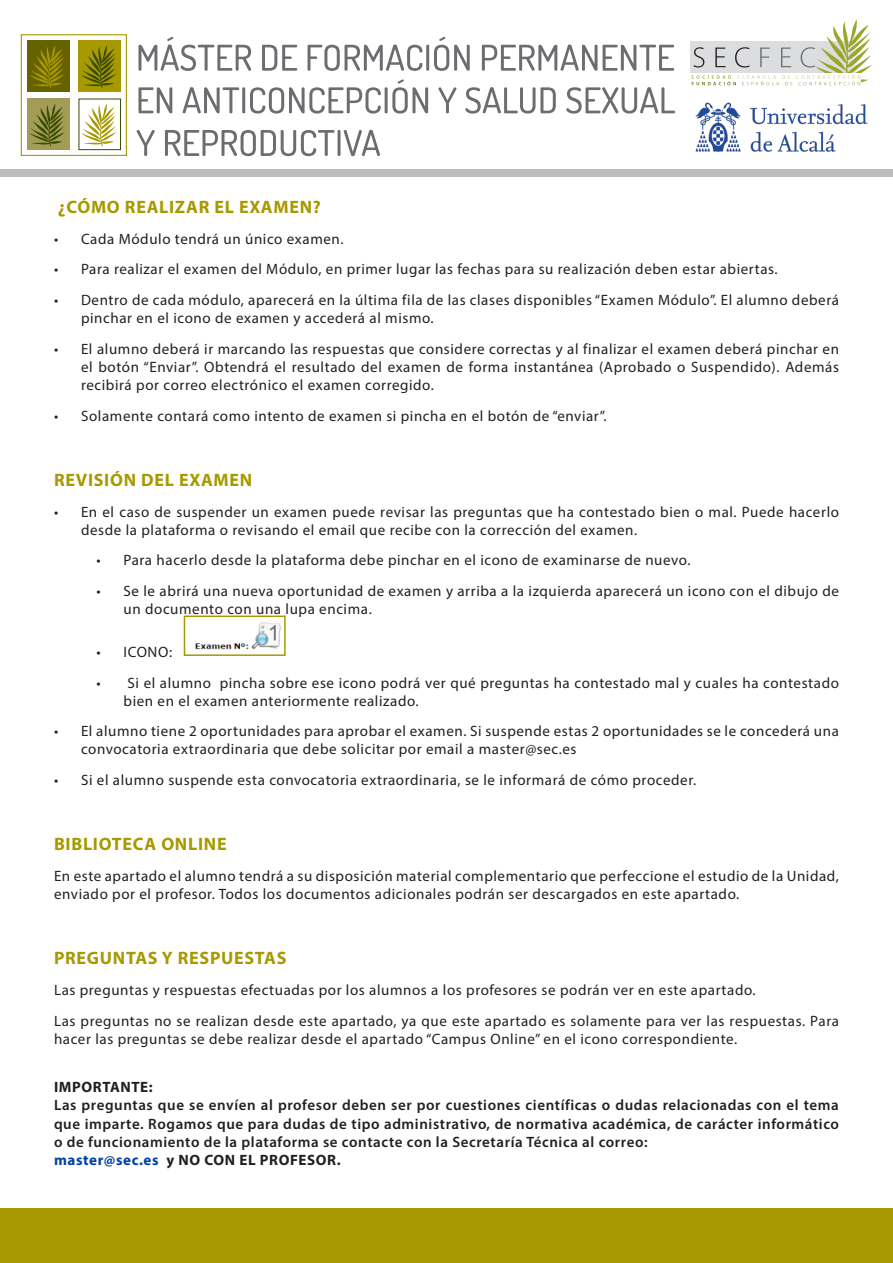
<style>
.page{position:relative;width:893px;height:1263px;background:#fff}
.page>*{position:absolute;margin:0;border:0;box-sizing:border-box;transform-origin:0 0}
.t1{font:700 18px "Myriad Pro";letter-spacing:.04em;color:#a79901}
.t2{font:15px/18px "Myriad Pro";letter-spacing:.04em;color:#231f20}
.t3{font:600 15px/18px "Myriad Pro";letter-spacing:.04em;color:#231f20;text-align:justify}
.t4{font:700 15px "Myriad Pro";letter-spacing:.04em;color:#231f20}
.s1{color:#0040a6}
</style>
<div class="page">
<div style="left:0;top:169px;width:893px;height:7px;background:#bcbdc0"></div>
<div style="left:0;top:1209px;width:893px;height:54px;background:#a79901"></div>
<img style="left:195px;top:621px;width:86px;height:29px">
<div style="left:184px;top:615px;width:102px;height:41px;border:2px solid #a79901"></div>
<div style="left:27px;top:40px;width:42px;height:52px;background:#676200"></div>
<div style="left:27px;top:98px;width:42px;height:52px;background:#a29c56"></div>
<svg style="left:30px;top:46px;width:34px;height:42px"></svg>
<div style="left:78px;top:40px;width:43px;height:52px;background:#a79901"></div>
<svg style="left:30px;top:104px;width:35px;height:42px"></svg>
<div style="left:79px;top:99px;width:42px;height:51px;background:#fff;border:1px solid #394b00"></div>
<svg style="left:81px;top:103px;width:35px;height:43px"></svg>
<svg style="left:81px;top:45px;width:35px;height:43px"></svg>
<div style="left:21px;top:34px;width:106px;height:122px;border:1px solid #a79901"></div>
<svg style="left:137px;top:130px;width:243px;height:26px"></svg>
<svg style="left:138px;top:79px;width:537px;height:35px"></svg>
<svg style="left:138px;top:37px;width:536px;height:34px"></svg>
<img style="left:695px;top:102px;width:173px;height:51px">
<svg style="left:691px;top:19px;width:181px;height:67px"></svg>
<p class="t1" style="left:58px;top:195px;width:265px">¿CÓMO REALIZAR EL EXAMEN?</p>
<p class="t2" style="left:54px;top:229px;width:291px">• Cada Módulo tendrá un único examen.</p>
<p class="t2" style="left:54px;top:260px;width:725px">• Para realizar el examen del Módulo, en primer lugar las fechas para su realización deben estar abiertas.</p>
<p class="t2" style="left:81px;top:291px;width:759px;text-indent:-27px">• Dentro de cada módulo, aparecerá en la última fila de las clases disponibles “Examen Módulo”. El alumno deberá pinchar en el icono de examen y accederá al mismo.</p>
<p class="t2" style="left:81px;top:340px;width:759px;text-align:justify;text-indent:-27px">• El alumno deberá ir marcando las respuestas que considere correctas y al finalizar el examen deberá pinchar en el botón “Enviar”. Obtendrá el resultado del examen de forma instantánea (Aprobado o Suspendido). Además recibirá por correo electrónico el examen corregido.</p>
<p class="t2" style="left:54px;top:406px;width:554px">• Solamente contará como intento de examen si pincha en el botón de “enviar”.</p>
<p class="t1" style="left:54px;top:468px;width:200px">REVISIÓN DEL EXAMEN</p>
<p class="t2" style="left:81px;top:502px;width:759px;text-indent:-27px">• En el caso de suspender un examen puede revisar las preguntas que ha contestado bien o mal. Puede hacerlo desde la plataforma o revisando el email que recibe con la corrección del examen.</p>
<p class="t2" style="left:97px;top:551px;width:595px">• Para hacerlo desde la plataforma debe pinchar en el icono de examinarse de nuevo.</p>
<p class="t2" style="left:124px;top:582px;width:717px;text-indent:-27px">• Se le abrirá una nueva oportunidad de examen y arriba a la izquierda aparecerá un icono con el dibujo de un documento con una lupa encima.</p>
<p class="t2" style="left:97px;top:643px;width:77px">• ICONO:</p>
<p class="t2" style="left:124px;top:673px;width:717px;text-indent:-27px">• Si el alumno pincha sobre ese icono podrá ver qué preguntas ha contestado mal y cuales ha contestado bien en el examen anteriormente realizado.</p>
<p class="t2" style="left:81px;top:722px;width:759px;text-indent:-27px">• El alumno tiene 2 oportunidades para aprobar el examen. Si suspende estas 2 oportunidades se le concederá una convocatoria extraordinaria que debe solicitar por email a master@sec.es</p>
<p class="t2" style="left:54px;top:771px;width:644px">• Si el alumno suspende esta convocatoria extraordinaria, se le informará de cómo proceder.</p>
<p class="t1" style="left:54px;top:832px;width:174px">BIBLIOTECA ONLINE</p>
<p class="t2" style="left:54px;top:867px;width:786px">En este apartado el alumno tendrá a su disposición material complementario que perfeccione el estudio de la Unidad, enviado por el profesor. Todos los documentos adicionales podrán ser descargados en este apartado.</p>
<p class="t1" style="left:54px;top:946px;width:234px">PREGUNTAS Y RESPUESTAS</p>
<p class="t2" style="left:54px;top:981px;width:703px">Las preguntas y respuestas efectuadas por los alumnos a los profesores se podrán ver en este apartado.</p>
<p class="t2" style="left:54px;top:1011px;width:786px">Las preguntas no se realizan desde este apartado, ya que este apartado es solamente para ver las respuestas. Para hacer las preguntas se debe realizar desde el apartado “Campus Online” en el icono correspondiente.</p>
<p class="t4" style="left:54px;top:1078px;width:100px">IMPORTANTE:</p>
<p class="t3" style="left:54px;top:1096px;width:786px">Las preguntas que se envíen al profesor deben ser por cuestiones científicas o dudas relacionadas con el tema que imparte. Rogamos que para dudas de tipo administrativo, de normativa académica, de carácter informático o de funcionamiento de la plataforma se contacte con la Secretaría Técnica al correo:</p>
<p class="t4" style="left:54px;top:1150px;width:288px"><span class="s1">master@sec.es</span> y NO CON EL PROFESOR.</p>
</div>
